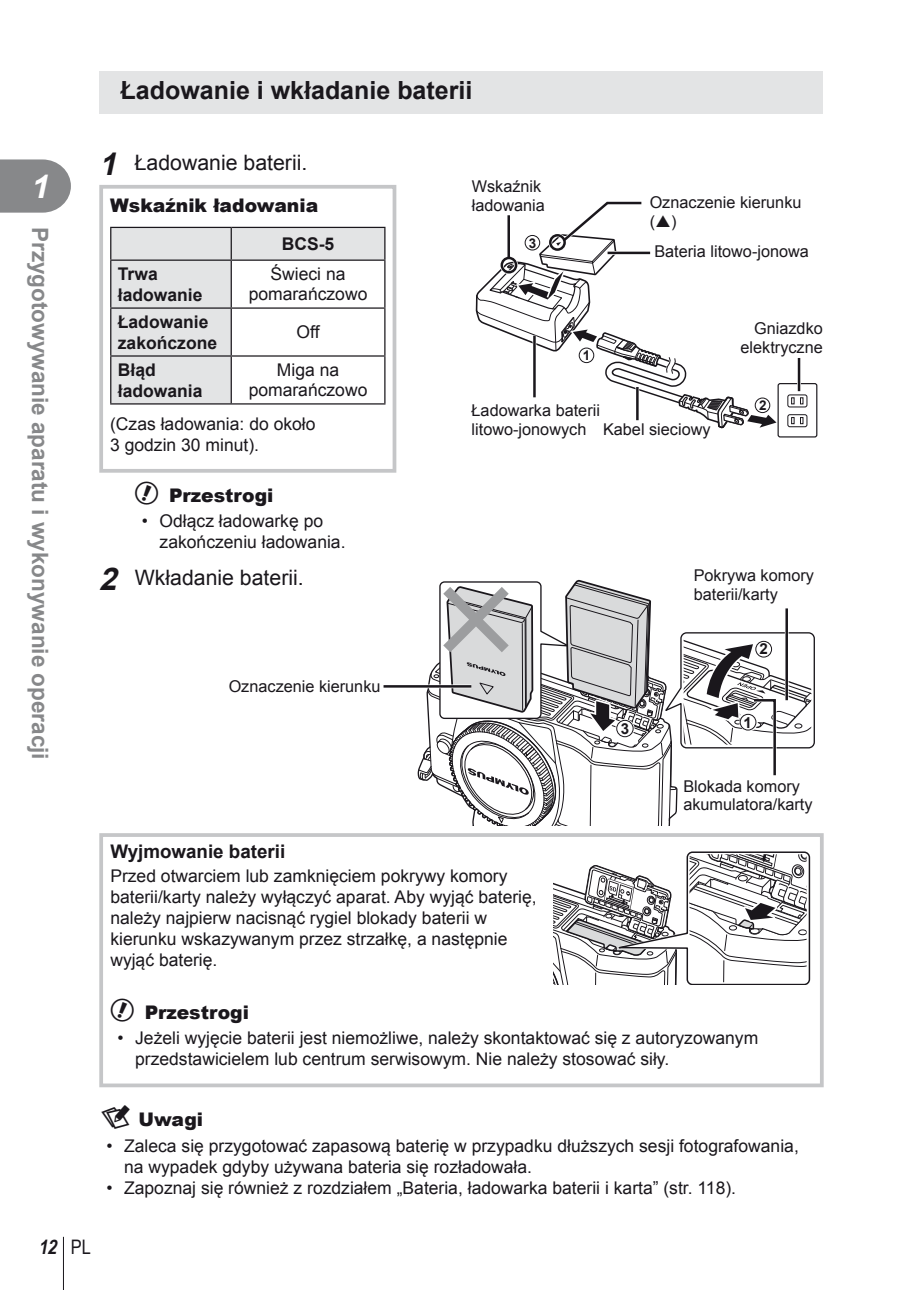
<style>
.page{position:relative;width:908px;height:1290px;background:#fff}
.page>*{position:absolute;margin:0;border:0;box-sizing:border-box;transform-origin:0 0}
.t1{font:italic 700 32.5px "Arial";color:#fff}
.t2{font:700 25px "Arial";color:#1a171c}
.t3{font:700 22.5px "Arial";color:#87888a}
.t4{font:21.25px "Arial";color:#1a171c}
.t5{font:italic 700 20px "Arial Narrow";color:#1a171c}
.t6{font:900 18.75px "Arial";color:#1a171c}
.t7{font:700 18.75px "Arial";color:#1a171c}
.t8{font:17.5px/21px "Arial";color:#1a171c}
.t9{font:700 17.5px/21px "Arial";color:#1a171c}
.t10{font:16.25px/18.8px "Arial";color:#1a171c}
.t11{font:700 15.25px "Arial";color:#1a171c}
.t12{font:700 13.5px "Arial";color:#1a171c}
.s1{font-weight:700;font-style:italic;font-size:31.25px}
.s2{font-family:"olympus 15";font-weight:400;font-size:23.75px}
.s3{font-weight:400;font-style:normal}
</style>
<div class="page">
<hr style="left:63px;top:1237px;width:1px;height:53px;background:#1a171c">
<svg style="left:0;top:159px;width:71px;height:54px;background:#939495"></svg>
<div style="left:99px;top:71px;width:723px;height:42px;background:#e3e4e5"></div>
<svg style="left:111px;top:228px;width:273px;height:175px;fill:#e3e4e5"></svg>
<hr style="left:110px;top:227px;width:121px;height:1px;background:#1a171c">
<hr style="left:110px;top:228px;width:1px;height:31px;background:#1a171c">
<hr style="left:231px;top:227px;width:154px;height:1px;background:#1a171c">
<hr style="left:230px;top:228px;width:2px;height:31px;background:#1a171c">
<hr style="left:384px;top:228px;width:1px;height:31px;background:#1a171c">
<hr style="left:110px;top:259px;width:121px;height:2px;background:#1a171c">
<hr style="left:110px;top:261px;width:1px;height:46px;background:#1a171c">
<hr style="left:231px;top:259px;width:154px;height:2px;background:#1a171c">
<hr style="left:230px;top:261px;width:2px;height:46px;background:#1a171c">
<hr style="left:384px;top:261px;width:1px;height:46px;background:#1a171c">
<hr style="left:110px;top:307px;width:121px;height:2px;background:#1a171c">
<hr style="left:110px;top:309px;width:1px;height:46px;background:#1a171c">
<hr style="left:231px;top:307px;width:154px;height:2px;background:#1a171c">
<hr style="left:230px;top:309px;width:2px;height:46px;background:#1a171c">
<hr style="left:384px;top:309px;width:1px;height:46px;background:#1a171c">
<hr style="left:110px;top:355px;width:121px;height:2px;background:#1a171c">
<hr style="left:110px;top:357px;width:1px;height:46px;background:#1a171c">
<hr style="left:231px;top:355px;width:154px;height:2px;background:#1a171c">
<hr style="left:230px;top:357px;width:2px;height:46px;background:#1a171c">
<hr style="left:384px;top:357px;width:1px;height:46px;background:#1a171c">
<hr style="left:110px;top:403px;width:275px;height:1px;background:#1a171c">
<div style="left:99px;top:185px;width:297px;height:288px;border:4px solid #c5c6c8"></div>
<div style="left:777px;top:383px;width:40px;height:54px;border:1px solid #1a171c;border-radius:2px"></div>
<hr style="left:383px;top:685px;width:88px;height:3px;background:#1a171c">
<svg style="left:553px;top:851px;width:257px;height:133px"></svg>
<div style="left:99px;top:833px;width:724px;height:254px;border:4px solid #c5c6c8"></div>
<svg style="left:417px;top:201px;width:398px;height:625px"></svg>
<h2 class="t2" style="left:120px;top:76px;width:353px">Ładowanie i wkładanie baterii</h2>
<h1 class="t1" style="left:32px;top:168px;width:20px">1</h1>
<p class="t3" style="left:53px;top:227px;width:534px;rotate:90deg">Przygotowywanie aparatu i wykonywanie operacji</p>
<p class="t4" style="left:99px;top:149px;width:209px"><span class="s1">1</span> Ładowanie baterii.</p>
<p class="t6" style="left:110px;top:191px;width:209px">Wskaźnik ładowania</p>
<p class="t9" style="left:282px;top:234px;width:54px">BCS-5</p>
<p class="t9" style="left:118px;top:263px;width:86px">Trwa ładowanie</p>
<p class="t8" style="left:248px;top:264px;width:120px;line-height:20px;text-align:center">Świeci na pomarańczowo</p>
<p class="t9" style="left:118px;top:311px;width:101px">Ładowanie zakończone</p>
<p class="t8" style="left:296px;top:322px;width:25px">Off</p>
<p class="t9" style="left:118px;top:359px;width:86px">Błąd ładowania</p>
<p class="t8" style="left:248px;top:360px;width:120px;line-height:20px;text-align:center">Miga na pomarańczowo</p>
<p class="t8" style="left:110px;top:413px;width:207px">(Czas ładowania: do około<br>3 godzin 30 minut).</p>
<p class="t6" style="left:135px;top:481px;width:140px"><span class="s2">#</span> Przestrogi</p>
<p class="t8" style="left:159px;top:510px;width:187px;text-indent:-18px">• Odłącz ładowarkę po zakończeniu ładowania.</p>
<p class="t4" style="left:99px;top:566px;width:206px"><span class="s1">2</span> Wkładanie baterii.</p>
<p class="t10" style="left:228px;top:677px;width:153px">Oznaczenie kierunku</p>
<p class="t10" style="left:471px;top:177px;width:75px">Wskaźnik ładowania</p>
<p class="t12" style="left:528px;top:236px;width:9px">3</p>
<p class="t12" style="left:582px;top:348px;width:9px">1</p>
<p class="t10" style="left:649px;top:193px;width:153px">Oznaczenie kierunku ( )</p>
<p class="t10" style="left:654px;top:242px;width:156px">Bateria litowo-jonowa</p>
<p class="t10" style="left:740px;top:319px;width:84px;text-align:right">Gniazdko elektryczne</p>
<p class="t10" style="left:471px;top:401px;width:130px">Ładowarka baterii litowo-jonowych</p>
<p class="t10" style="left:602px;top:420px;width:109px">Kabel sieciowy</p>
<p class="t12" style="left:758px;top:398px;width:9px">2</p>
<p class="t10" style="left:693px;top:566px;width:122px">Pokrywa komory baterii/karty</p>
<p class="t11" style="left:620px;top:720px;width:10px">3</p>
<p class="t11" style="left:759px;top:640px;width:10px">2</p>
<p class="t11" style="left:743px;top:714px;width:10px">1</p>
<p class="t10" style="left:683px;top:777px;width:131px">Blokada komory akumulatora/karty</p>
<p class="t7" style="left:110px;top:841px;width:176px">Wyjmowanie baterii</p>
<p class="t8" style="left:110px;top:865px;width:428px">Przed otwarciem lub zamknięciem pokrywy komory baterii/karty należy wyłączyć aparat. Aby wyjąć baterię, należy najpierw nacisnąć rygiel blokady baterii w kierunku wskazywanym przez strzałkę, a następnie wyjąć baterię.</p>
<p class="t6" style="left:110px;top:998px;width:140px"><span class="s2">#</span> Przestrogi</p>
<p class="t8" style="left:135px;top:1027px;width:624px;text-indent:-18px">• Jeżeli wyjęcie baterii jest niemożliwe, należy skontaktować się z autoryzowanym przedstawicielem lub centrum serwisowym. Nie należy stosować siły.</p>
<p class="t6" style="left:99px;top:1106px;width:105px"><span class="s2">$</span> Uwagi</p>
<p class="t8" style="left:124px;top:1135px;width:676px;text-indent:-18px">• Zaleca się przygotować zapasową baterię w przypadku dłuższych sesji fotografowania, na wypadek gdyby używana bateria się rozładowała.</p>
<p class="t8" style="left:106px;top:1178px;width:631px">• Zapoznaj się również z rozdziałem „Bateria, ładowarka baterii i karta” (str. 118).</p>
<p class="t5" style="left:38px;top:1235px;width:54px">12 <span class="s3">PL</span></p>
</div>
